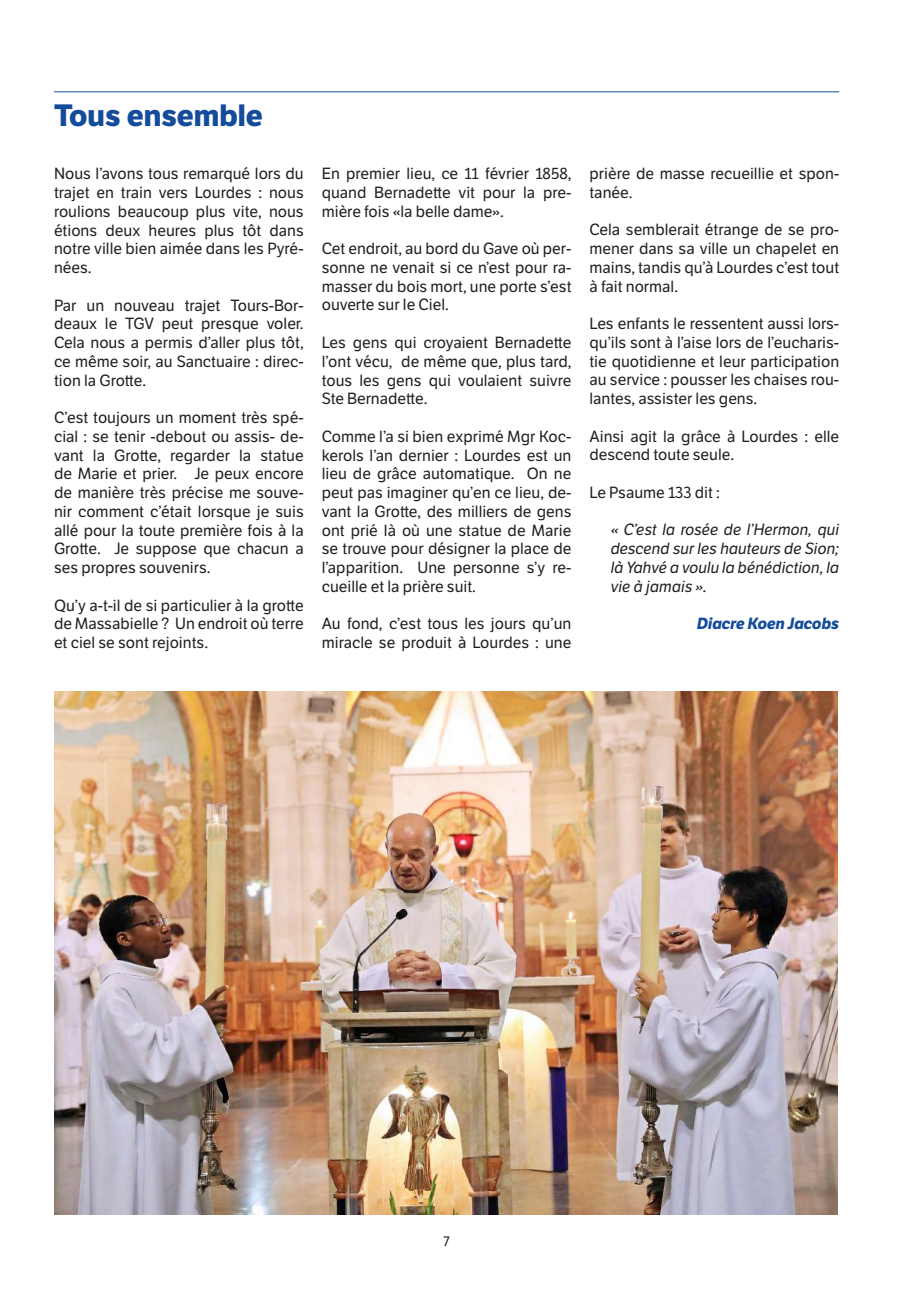
<style>
.page{position:relative;width:906px;height:1289px;background:#fff}
.page>*{position:absolute;margin:0;border:0;box-sizing:border-box;transform-origin:0 0}
.t1{font:700 30px "LFT Etica";color:#144c9b}
.t2{font:15.75px/18.8px "LFT Etica";color:#231f20;text-align:justify}
.t3{font:italic 15.75px/18.8px "LFT Etica";color:#231f20;text-align:justify}
.t4{font:italic 700 15.75px "LFT Etica";color:#144c9b}
.t5{font:13.5px "LFT Etica";color:#231f20}
</style>
<div class="page">
<hr style="left:54px;top:91px;width:785px;height:1px;background:#144c9b">
<img style="left:54px;top:692px;width:784px;height:522px">
<h1 class="t1" style="left:54px;top:97px;width:210px">Tous ensemble</h1>
<p class="t2" style="left:54px;top:165px;width:251px">Nous l’avons tous remarqué lors du trajet en train vers Lourdes : nous roulions beaucoup plus vite, nous étions deux heures plus tôt dans notre ville bien aimée dans les Pyré&shy;nées.</p>
<p class="t2" style="left:54px;top:296px;width:251px">Par un nouveau trajet Tours-Bor&shy;deaux le TGV peut presque voler.<br>Cela nous a permis d’aller plus tôt, ce même soir, au Sanctuaire : direc&shy;tion la Grotte.</p>
<p class="t2" style="left:54px;top:408px;width:251px">C’est toujours un moment très spé&shy;cial : se tenir -debout ou assis- de&shy;vant la Grotte, regarder la statue de Marie et prier. Je peux encore de manière très précise me souve&shy;nir comment c’était lorsque je suis allé pour la toute première fois à la Grotte. Je suppose que chacun a ses propres souvenirs.</p>
<p class="t2" style="left:54px;top:596px;width:251px">Qu’y a-t-il de si particulier à la grotte de Massabielle ? Un endroit où terre et ciel se sont rejoints.</p>
<p class="t2" style="left:322px;top:165px;width:251px">En premier lieu, ce 11 février 1858, quand Bernadette vit pour la pre&shy;mière fois «la belle dame».</p>
<p class="t2" style="left:322px;top:240px;width:251px">Cet endroit, au bord du Gave où per&shy;sonne ne venait si ce n’est pour ra&shy;masser du bois mort, une porte s’est ouverte sur le Ciel.</p>
<p class="t2" style="left:322px;top:333px;width:251px">Les gens qui croyaient Bernadette l’ont vécu, de même que, plus tard, tous les gens qui voulaient suivre Ste Bernadette.</p>
<p class="t2" style="left:322px;top:427px;width:251px">Comme l’a si bien exprimé Mgr Koc&shy;kerols l’an dernier : Lourdes est un lieu de grâce automatique. On ne peut pas imaginer qu’en ce lieu, de&shy;vant la Grotte, des milliers de gens ont prié là où une statue de Marie se trouve pour désigner la place de l’apparition. Une personne s’y re&shy;cueille et la prière suit.</p>
<p class="t2" style="left:322px;top:614px;width:251px">Au fond, c’est tous les jours qu’un miracle se produit à Lourdes : une</p>
<p class="t2" style="left:589px;top:164px;width:251px">prière de masse recueillie et spon&shy;tanée.</p>
<p class="t2" style="left:589px;top:221px;width:251px">Cela semblerait étrange de se pro&shy;mener dans sa ville un chapelet en mains, tandis qu’à Lourdes c’est tout à fait normal.</p>
<p class="t2" style="left:589px;top:314px;width:251px">Les enfants le ressentent aussi lors&shy;qu’ils sont à l’aise lors de l’eucharis&shy;tie quotidienne et leur participation au service : pousser les chaises rou&shy;lantes, assister les gens.</p>
<p class="t2" style="left:589px;top:427px;width:251px">Ainsi agit la grâce à Lourdes : elle descend toute seule.</p>
<p class="t2" style="left:589px;top:483px;width:132px">Le Psaume 133 dit :</p>
<p class="t3" style="left:611px;top:521px;width:230px">« C’est la rosée de l’Hermon, qui descend sur les hauteurs de Sion; là Yahvé a voulu la bénédiction, la vie à jamais ».</p>
<p class="t4" style="left:697px;top:614px;width:144px">Diacre Koen Jacobs</p>
<p class="t5" style="left:443px;top:1232px;width:8px">7</p>
</div>
